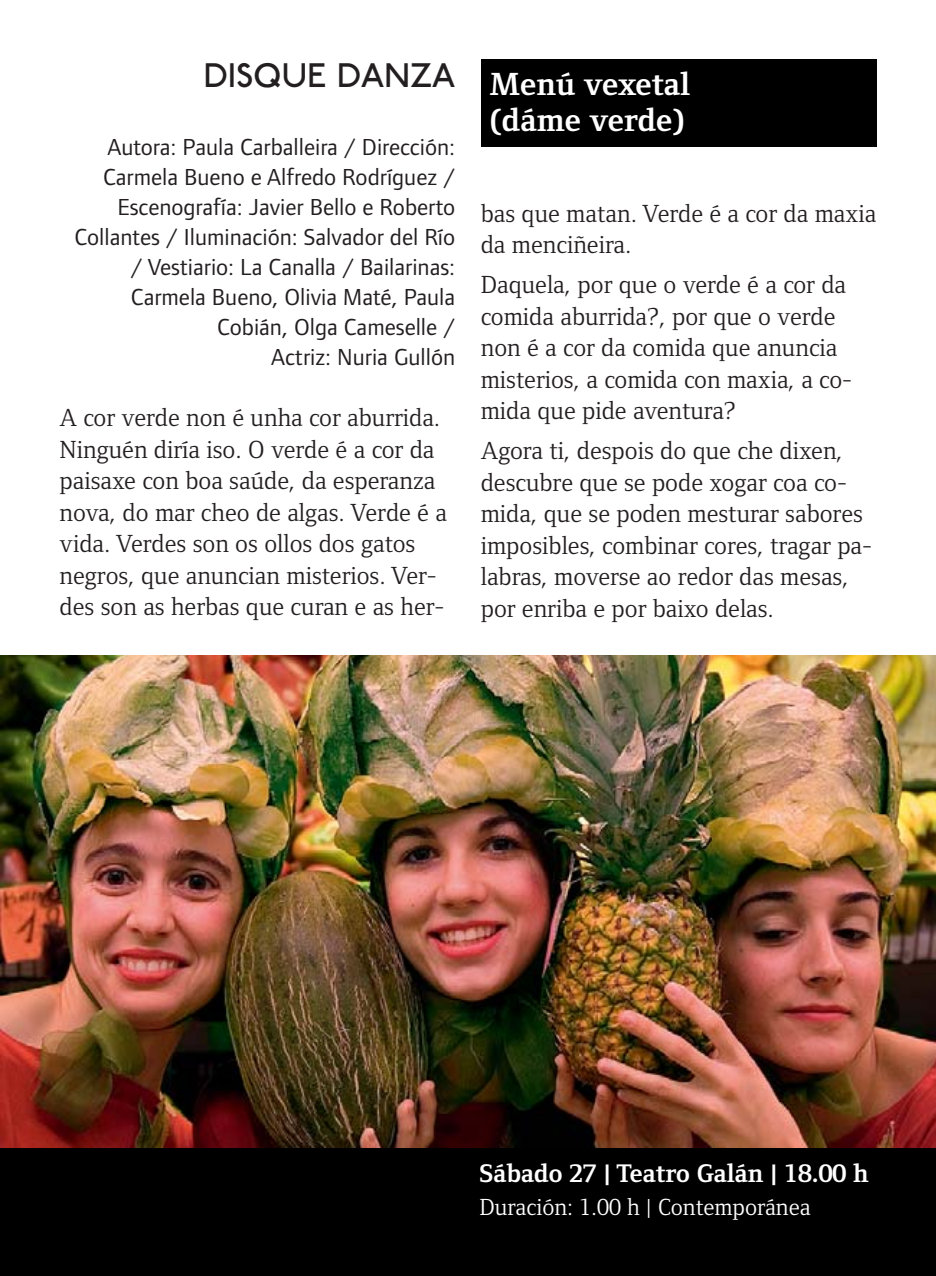
<style>
.page{position:relative;width:936px;height:1276px;background:#fff}
.page>*{position:absolute;margin:0;border:0;box-sizing:border-box;transform-origin:0 0}
.t1{font:36px "P22 Johnston Underground";color:#231f20}
.t2{font:33px/36px "Foundry Form Serif Bold OSF";color:#fff}
.t3{font:700 26.4px "Foundry Form Serif";color:#fff}
.t4{font:25.5px/31.5px "Foundry Form Serif";color:#231f20}
.t5{font:24px/30px "Foundry Form Sans";color:#231f20;text-align:right}
.t6{font:24px "Foundry Form Serif";color:#fff}
</style>
<div class="page">
<img style="left:0;top:655px;width:935px;height:493px">
<div style="left:0;top:1148px;width:935px;height:128px;background:#000"></div>
<div style="left:480px;top:60px;width:396px;height:87px;background:#000"></div>
<h1 class="t1" style="left:203px;top:62px;width:253px">DISQUE DANZA</h1>
<p class="t5" style="left:74px;top:134px;width:382px">Autora: Paula Carballeira / Dirección:<br>Carmela Bueno e Alfredo Rodríguez / Escenografía: Javier Bello e Roberto Collantes / Iluminación: Salvador del Río / Vestiario: La Canalla / Bailarinas:<br>Carmela Bueno, Olivia Maté, Paula Cobián, Olga Cameselle /<br>Actriz: Nuria Gullón</p>
<p class="t4" style="left:60px;top:404px;width:389px">A cor verde non é unha cor aburrida.<br>Ninguén diría iso. O verde é a cor da paisaxe con boa saúde, da esperanza nova, do mar cheo de algas. Verde é a vida. Verdes son os ollos dos gatos negros, que anuncian misterios. Ver&shy;des son as herbas que curan e as her-</p>
<p class="t2" style="left:489px;top:68px;width:202px">Menú vexetal (dáme verde)</p>
<p class="t4" style="left:480px;top:200px;width:397px">bas que matan. Verde é a cor da maxia da menciñeira.</p>
<p class="t4" style="left:480px;top:271px;width:373px">Daquela, por que o verde é a cor da comida aburrida?, por que o verde non é a cor da comida que anuncia misterios, a comida con maxia, a co&shy;mida que pide aventura?</p>
<p class="t4" style="left:480px;top:437px;width:393px">Agora ti, despois do que che dixen, descubre que se pode xogar coa co&shy;mida, que se poden mesturar sabores imposibles, combinar cores, tragar pa&shy;labras, moverse ao redor das mesas, por enriba e por baixo delas.</p>
<p class="t3" style="left:479px;top:1162px;width:390px">Sábado 27 | Teatro Galán | 18.00 h</p>
<p class="t6" style="left:479px;top:1197px;width:332px">Duración: 1.00 h | Contemporánea</p>
</div>
